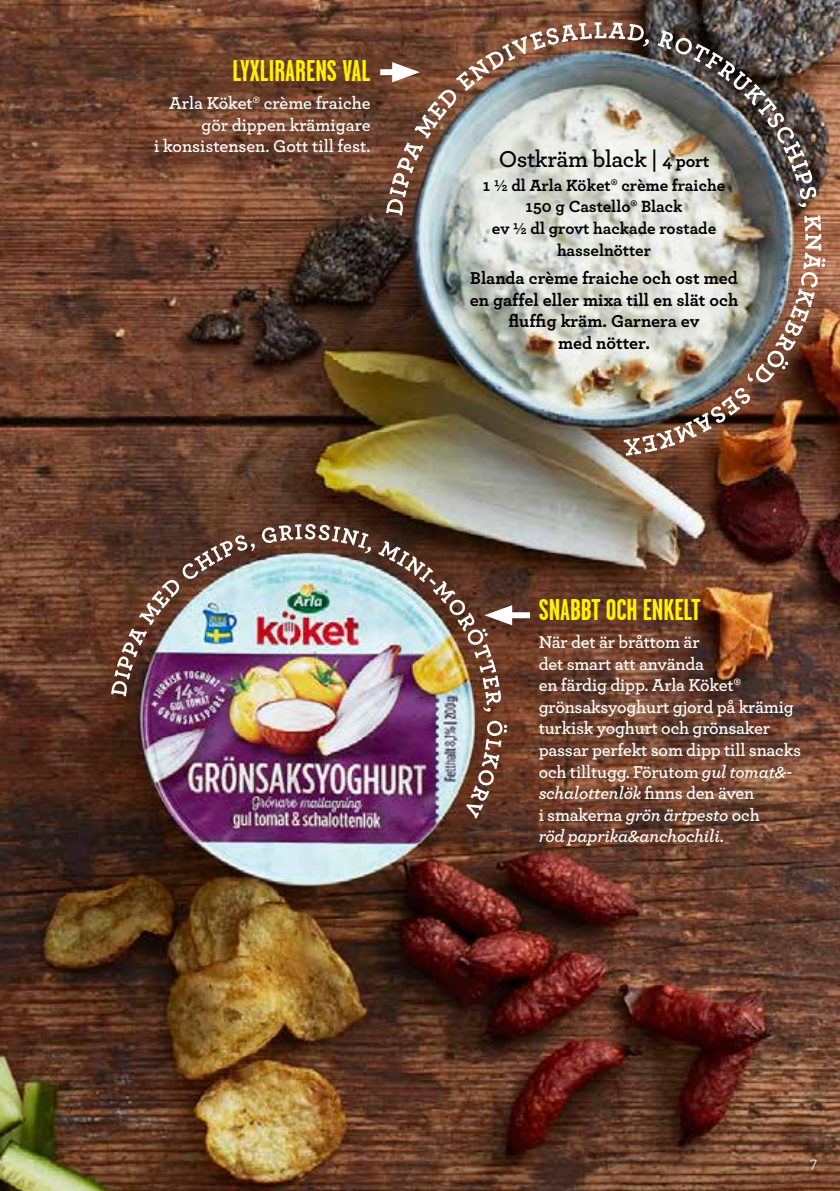
<style>
.page{position:relative;width:840px;height:1191px;background:#fff}
.page>*{position:absolute;margin:0;border:0;box-sizing:border-box;transform-origin:0 0}
.t1{font:700 30px "Garage Gothic";letter-spacing:-.005em;color:#fff200}
.t2{font:600 24px "Archer";letter-spacing:-.015em;color:#000}
.t3{font:600 18px/21.6px "Archer";letter-spacing:-.01em;color:#fff;text-align:right}
.t4{font:700 18px/21.6px "Archer";color:#000;text-align:center}
.t5{font:700 17px/21.6px "Archer";color:#000;text-align:center}
.t6{font:16.4px "Archer";color:#fff}
.s1{font-weight:700;font-size:18px}
.s2{font-style:italic}
</style>
<div class="page">
<img style="left:0;top:0;width:839px;height:1191px">
<div style="left:380px;top:69px;width:23px;height:6px;background:#fff"></div>
<div style="left:501px;top:612px;width:28px;height:6px;background:#fff"></div>
<svg style="left:507px;top:605px;width:5px;height:20px"></svg>
<img style="left:111px;top:524px;width:396px;height:294px">
<img style="left:386px;top:22px;width:439px;height:434px">
<h1 class="t1" style="left:232px;top:52px;width:140px">LYXLIRARENS VAL</h1>
<p class="t3" style="left:154px;top:91px;width:218px">Arla Köket® crème fraiche gör dippen krämigare<br>i konsistensen. Gott till fest.</p>
<h2 class="t2" style="left:498px;top:141px;width:212px">Ostkräm black | <span class="s1">4 port</span></h2>
<p class="t5" style="left:482px;top:174px;width:244px">1 ½ dl Arla Köket® crème fraiche<br>150 g Castello® Black<br>ev ½ dl grovt hackade rostade hasselnötter</p>
<p class="t4" style="left:469px;top:267px;width:270px">Blanda crème fraiche och ost med en gaffel eller mixa till en slät och fluffig kräm. Garnera ev<br>med nötter.</p>
<h1 class="t1" style="left:538px;top:590px;width:163px">SNABBT OCH ENKELT</h1>
<p class="t3" style="left:538px;top:630px;width:264px;text-align:left">När det är bråttom är<br>det smart att använda<br>en färdig dipp. Arla Köket® grönsaksyoghurt gjord på krämig turkisk yoghurt och grönsaker passar perfekt som dipp till snacks och tilltugg. Förutom <span class="s2">gul tomat&amp;- schalottenlök</span> finns den även<br>i smakerna <span class="s2">grön ärtpesto</span> och<br><span class="s2">röd paprika&amp;anchochili</span>.</p>
<p class="t6" style="left:809px;top:1151px;width:9px">7</p>
</div>
